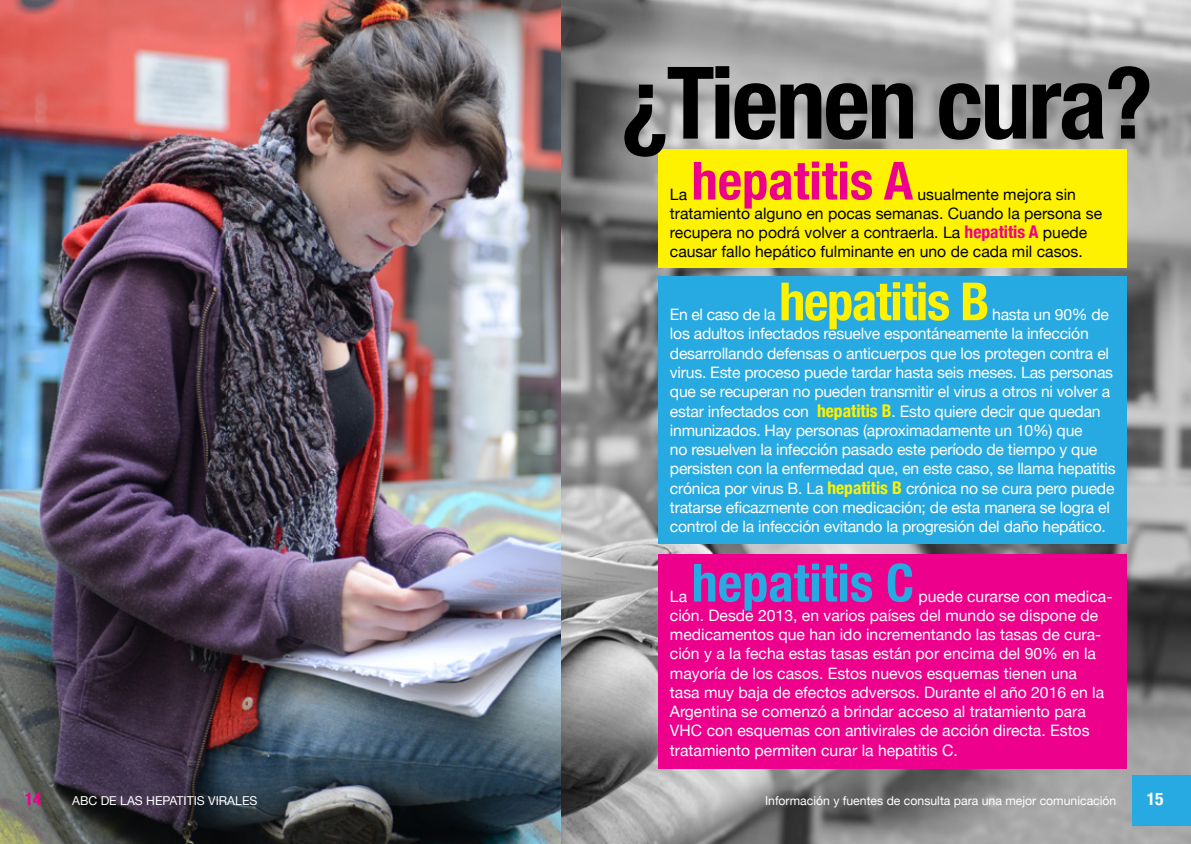
<style>
.page{position:relative;width:1191px;height:844px;background:#fff}
.page>*{position:absolute;margin:0;border:0;box-sizing:border-box;transform-origin:0 0}
.t1{font:700 condensed 100.27px "Helvetica Neue";letter-spacing:-.025em;color:#000}
.t2{font:700 condensed 52.5px "Helvetica Neue";color:#ec008c}
.t3{font:700 condensed 52.5px "Helvetica Neue";letter-spacing:-.025em;color:#fff200}
.t4{font:700 condensed 52.5px "Helvetica Neue";color:#27aae1}
.t5{font:700 condensed 17.5px "Helvetica Neue";color:#ec008c}
.t6{font:700 condensed 17.5px "Helvetica Neue";color:#fff}
.t7{font:15.75px/19.2px "Helvetica Neue";letter-spacing:-.015em;color:#fff}
.t8{font:15.75px/19.2px "Helvetica Neue";color:#000}
.t9{font:12.25px "Helvetica Neue";color:#fff}
.s1{font-weight:700;font-stretch:condensed;font-size:17.5px;color:#ec008c}
.s2{font-weight:700;font-stretch:condensed;font-size:17.5px;color:#fff200}
</style>
<div class="page">
<img style="left:561px;top:0;width:630px;height:843px">
<img style="left:0;top:0;width:561px;height:843px">
<div style="left:658px;top:149px;width:468px;height:118px;background:#fff200"></div>
<div style="left:658px;top:276px;width:468px;height:267px;background:#27aae1"></div>
<div style="left:658px;top:554px;width:468px;height:214px;background:#ec008c"></div>
<div style="left:1132px;top:774px;width:59px;height:51px;background:#27aae1"></div>
<h1 class="t1" style="left:621px;top:20px;width:533px">¿Tienen cura?</h1>
<h2 class="t2" style="left:691px;top:137px;width:223px">hepatitis A</h2>
<p class="t8" style="left:670px;top:185px;width:434px;text-indent:247px">usualmente mejora sin tratamiento alguno en pocas semanas. Cuando la persona se recupera no podrá volver a contraerla. La <span class="s1">hepatitis A</span> puede causar fallo hepático fulminante en uno de cada mil casos.</p>
<p class="t8" style="left:670px;top:185px;width:19px">La</p>
<h2 class="t3" style="left:779px;top:258px;width:212px">hepatitis B</h2>
<p class="t7" style="left:670px;top:306px;width:447px;text-indent:322px">hasta un 90% de los adultos infectados resuelve espontáneamente la infección desarrollando defensas o anticuerpos que los protegen contra el virus. Este proceso puede tardar hasta seis meses. Las personas que se recuperan no pueden transmitir el virus a otros ni volver a estar infectados con <span class="s2">hepatitis B</span>. Esto quiere decir que quedan inmunizados. Hay personas (aproximadamente un 10%) que<br>no resuelven la infección pasado este período de tiempo y que persisten con la enfermedad que, en este caso, se llama hepatitis crónica por virus B. La <span class="s2">hepatitis B</span> crónica no se cura pero puede tratarse eficazmente con medicación; de esta manera se logra el control de la infección evitando la progresión del daño hepático.</p>
<p class="t7" style="left:670px;top:306px;width:107px">En el caso de la</p>
<h2 class="t4" style="left:691px;top:539px;width:224px">hepatitis C</h2>
<p class="t7" style="left:670px;top:587px;width:19px">La</p>
<p class="t7" style="left:670px;top:587px;width:444px;text-indent:248px">puede curarse con medica&shy;ción. Desde 2013, en varios países del mundo se dispone de medicamentos que han ido incrementando las tasas de cura&shy;ción y a la fecha estas tasas están por encima del 90% en la mayoría de los casos. Estos nuevos esquemas tienen una<br>tasa muy baja de efectos adversos. Durante el año 2016 en la Argentina se comenzó a brindar acceso al tratamiento para<br>VH C con esquemas con antivirales de acción directa. Estos tratamiento permiten curar la hepatitis C.</p>
<p class="t5" style="left:25px;top:784px;width:18px">14</p>
<p class="t9" style="left:72px;top:791px;width:178px">ABC de las hepatitis virales</p>
<p class="t9" style="left:765px;top:791px;width:353px">I nformación y fuentes de consulta para una mejor comunicación</p>
<p class="t6" style="left:1146px;top:784px;width:18px">15</p>
</div>
